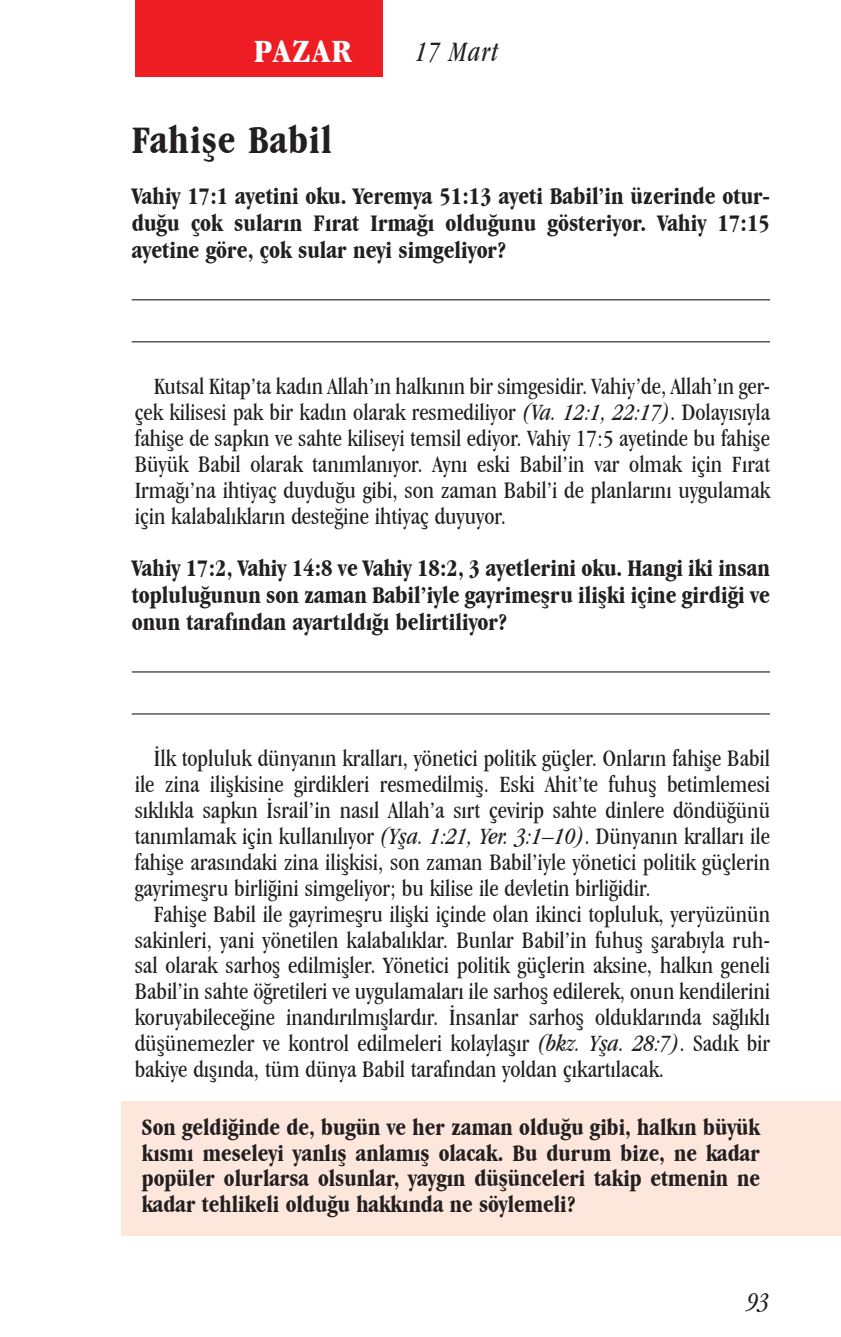
<style>
.page{position:relative;width:841px;height:1337px;background:#fff}
.page>*{position:absolute;margin:0;border:0;box-sizing:border-box;transform-origin:0 0}
.Day_Title{font:700 condensed 40.5px "Garamond IT Cby BT";letter-spacing:.025em;color:#231f20}
.Daily_Header{font:700 condensed 33.75px "Garamond IT Cby BT";letter-spacing:.05em;color:#fff;scale:1.1 1}
.Lesson_Dates{font:italic condensed 29.25px "Garamond IT Cby BT";letter-spacing:.05em;color:#231f20;scale:.9 1}
.Question{font:700 condensed 24.75px/27px "Garamond IT Cby BT";color:#231f20;text-align:justify}
.t1{font:italic condensed 24.75px "Garamond IT Cby BT";color:#231f20}
.Body{font:condensed 24.3px/25.9px "Garamond IT Cby BT";color:#231f20;text-align:justify}
.x-screened_box-text{font:700 condensed 24.3px/25.9px "Garamond IT Cby BT";color:#231f20;text-align:justify}
.s1{font-style:italic}
</style>
<div class="page">
<div style="left:135px;top:0;width:247px;height:76px;background:#ee1d23"></div>
<div style="left:121px;top:1101px;width:719px;height:134px;background:#fde7dc"></div>
<hr style="left:132px;top:299px;width:638px;height:1px;background:#231f20">
<hr style="left:132px;top:341px;width:638px;height:1px;background:#231f20">
<hr style="left:132px;top:671px;width:638px;height:1px;background:#231f20">
<hr style="left:132px;top:713px;width:638px;height:1px;background:#231f20">
<p class="Daily_Header" style="left:254px;top:31px;width:90px">PAZAR</p>
<p class="Lesson_Dates" style="left:416px;top:35px;width:93px">17 Mart</p>
<p class="Day_Title" style="left:132px;top:116px;width:202px">Fahişe Babil</p>
<p class="Question" style="left:132px;top:182px;width:639px">Vahiy 17:1 ayetini oku. Yeremya 51:13 ayeti Babil’in üzerinde otur&shy;duğu çok suların Fırat Irmağı olduğunu gösteriyor. Vahiy 17:15 ayetine göre, çok sular neyi simgeliyor?</p>
<p class="Body" style="left:135px;top:373px;width:636px;text-indent:19px">Kutsal Kitap’ta kadın Allah’ın halkının bir simgesidir. Vahiy’de, Allah’ın ger&shy;çek kilisesi pak bir kadın olarak resmediliyor <span class="s1">(Va. 12:1, 22:17)</span>. Dolayısıyla fahişe de sapkın ve sahte kiliseyi temsil ediyor. Vahiy 17:5 ayetinde bu fahişe Büyük Babil olarak tanımlanıyor. Aynı eski Babil’in var olmak için Fırat Irmağı’na ihtiyaç duyduğu gibi, son zaman Babil’i de planlarını uygulamak için kalabalıkların desteğine ihtiyaç duyuyor.</p>
<p class="Question" style="left:132px;top:554px;width:639px">Vahiy 17:2, Vahiy 14:8 ve Vahiy 18:2, 3 ayetlerini oku. Hangi iki insan topluluğunun son zaman Babil’iyle gayrimeşru ilişki içine girdiği ve onun tarafından ayartıldığı belirtiliyor?</p>
<p class="Body" style="left:135px;top:745px;width:636px;text-indent:19px">İlk topluluk dünyanın kralları, yönetici politik güçler. Onların fahişe Babil ile zina ilişkisine girdikleri resmedilmiş. Eski Ahit’te fuhuş betimlemesi sıklıkla sapkın İsrail’in nasıl Allah’a sırt çevirip sahte dinlere döndüğünü tanımlamak için kullanılıyor <span class="s1">(Yşa. 1:21, Yer. 3:1–10)</span>. Dünyanın kralları ile fahişe arasındaki zina ilişkisi, son zaman Babil’iyle yönetici politik güçlerin gayrimeşru birliğini simgeliyor; bu kilise ile devletin birliğidir.</p>
<p class="Body" style="left:135px;top:900px;width:636px;text-indent:19px">Fahişe Babil ile gayrimeşru ilişki içinde olan ikinci topluluk, yeryüzünün sakinleri, yani yönetilen kalabalıklar. Bunlar Babil’in fuhuş şarabıyla ruh&shy;sal olarak sarhoş edilmişler. Yönetici politik güçlerin aksine, halkın geneli Babil’in sahte öğretileri ve uygulamaları ile sarhoş edilerek, onun kendilerini koruyabileceğine inandırılmışlardır. İnsanlar sarhoş olduklarında sağlıklı düşünemezler ve kontrol edilmeleri kolaylaşır <span class="s1">(bkz. Yşa. 28:7)</span>. Sadık bir bakiye dışında, tüm dünya Babil tarafından yoldan çıkartılacak.</p>
<p class="x-screened_box-text" style="left:142px;top:1113px;width:619px">Son geldiğinde de, bugün ve her zaman olduğu gibi, halkın büyük kısmı meseleyi yanlış anlamış olacak. Bu durum bize, ne kadar popüler olurlarsa olsunlar, yaygın düşünceleri takip etmenin ne kadar tehlikeli olduğu hakkında ne söylemeli?</p>
<p class="t1" style="left:747px;top:1286px;width:23px">93</p>
</div>
